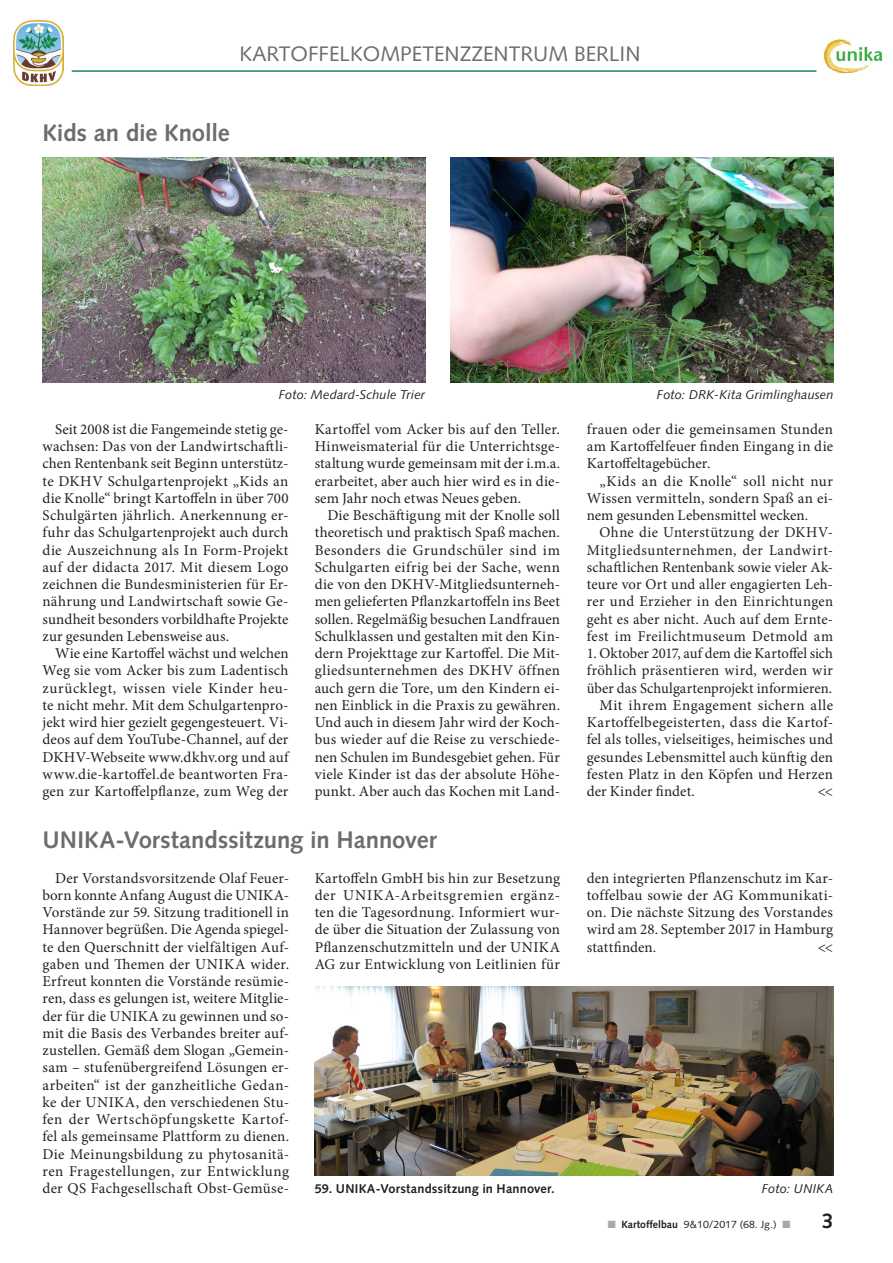
<style>
.page{position:relative;width:893px;height:1263px;background:#fff}
.page>*{position:absolute;margin:0;border:0;box-sizing:border-box;transform-origin:0 0}
.t1{font:700 24px "Syntax LT Std";letter-spacing:-.005em;color:#6c6d70}
.t2{font:21px "Syntax LT Std";color:#6c6d70}
.t3{font:700 21px "Syntax LT Std";color:#231f20}
.t4{font:15px/17.2px "Minion Pro";letter-spacing:.015em;color:#231f20;text-align:justify}
.t5{font:15px "Minion Pro";letter-spacing:-.005em;color:#231f20}
.t6{font:italic 12.75px "Syntax LT Std";letter-spacing:.005em;color:#231f20}
.t7{font:700 12.75px "Syntax LT Std";letter-spacing:.01em;color:#231f20}
.t8{font:10.5px "Syntax LT Std";color:#231f20}
.s1{color:#a8a9ad}
.s2{font-weight:700}
</style>
<div class="page">
<img style="left:823px;top:39px;width:60px;height:35px">
<hr style="left:72px;top:70px;width:744px;height:2px;background:#1e8559">
<img style="left:13px;top:21px;width:51px;height:65px">
<img style="left:315px;top:986px;width:518px;height:190px">
<img style="left:43px;top:158px;width:382px;height:224px">
<img style="left:451px;top:158px;width:382px;height:224px">
<h2 class="t2" style="left:240px;top:41px;width:403px">KARTOFFELKOMPETENZZENTRUM BERLIN</h2>
<h1 class="t1" style="left:43px;top:119px;width:189px">Kids an die Knolle</h1>
<p class="t6" style="left:279px;top:388px;width:148px">Foto: Medard-Schule Trier</p>
<p class="t6" style="left:657px;top:388px;width:178px">Foto: DRK-Kita Grimlinghausen</p>
<p class="t4" style="left:43px;top:421px;width:248px;text-indent:13px">Seit 2008 ist die Fangemeinde stetig ge&shy;wachsen: Das von der Landwirtschaftli&shy;chen Rentenbank seit Beginn unterstütz&shy;te DKHV Schulgartenprojekt „Kids an die Knolle“ bringt Kartoffeln in über 700<br>Schulgärten jährlich. Anerkennung er&shy;fuhr das Schulgartenprojekt auch durch die Auszeichnung als In Form-Projekt auf der didacta 2017. Mit diesem Logo zeichnen die Bundesministerien für Er&shy;nährung und Landwirtschaft sowie Ge&shy;sundheit besonders vorbildhafte Projekte zur gesunden Lebensweise aus.</p>
<p class="t4" style="left:43px;top:645px;width:248px;text-indent:13px">Wie eine Kartoffel wächst und welchen Weg sie vom Acker bis zum Ladentisch zurücklegt, wissen viele Kinder heu&shy;te nicht mehr. Mit dem Schulgartenpro&shy;jekt wird hier gezielt gegengesteuert. Vi&shy;deos auf dem YouTube-Channel, auf der DKHV-Webseite www.dkhv.org und auf www.die-kartoffel.de beantworten Fra&shy;gen zur Kartoffelpflanze, zum Weg der</p>
<p class="t4" style="left:315px;top:421px;width:247px">Kartoffel vom Acker bis auf den Teller.<br>Hinweismaterial für die Unterrichtsge&shy;staltung wurde gemeinsam mit der i.m.a. erarbeitet, aber auch hier wird es in die&shy;sem Jahr noch etwas Neues geben.</p>
<p class="t4" style="left:315px;top:507px;width:247px;text-indent:13px">Die Beschäftigung mit der Knolle soll theoretisch und praktisch Spaß machen.<br>Besonders die Grundschüler sind im Schulgarten eifrig bei der Sache, wenn die von den DKHV-Mitgliedsunterneh&shy;men gelieferten Pflanzkartoffeln ins Beet sollen. Regelmäßig besuchen Landfrauen Schulklassen und gestalten mit den Kin&shy;dern Projekttage zur Kartoffel. Die Mit&shy;gliedsunternehmen des DKHV öffnen auch gern die Tore, um den Kindern ei&shy;nen Einblick in die Praxis zu gewähren.<br>Und auch in diesem Jahr wird der Koch&shy;bus wieder auf die Reise zu verschiede&shy;nen Schulen im Bundesgebiet gehen. Für viele Kinder ist das der absolute Höhe&shy;punkt. Aber auch das Kochen mit Land-</p>
<p class="t4" style="left:587px;top:421px;width:248px">frauen oder die gemeinsamen Stunden am Kartoffelfeuer finden Eingang in die Kartoffeltagebücher.</p>
<p class="t4" style="left:587px;top:472px;width:248px;text-indent:13px">„Kids an die Knolle“ soll nicht nur Wissen vermitteln, sondern Spaß an ei&shy;nem gesunden Lebensmittel wecken.</p>
<p class="t4" style="left:587px;top:524px;width:248px;text-indent:13px">Ohne die Unterstützung der DKHV-Mitgliedsunternehmen, der Landwirt&shy;schaftlichen Rentenbank sowie vieler Ak&shy;teure vor Ort und aller engagierten Leh&shy;rer und Erzieher in den Einrichtungen geht es aber nicht. Auch auf dem Ernte&shy;fest im Freilichtmuseum Detmold am</p>
<p class="t5" style="left:587px;top:643px;width:248px">1. Oktober 2017, auf dem die Kartoffel sich</p>
<p class="t4" style="left:587px;top:662px;width:248px">fröhlich präsentieren wird, werden wir</p>
<p class="t4" style="left:587px;top:679px;width:247px">über das Schulgartenprojekt informieren.</p>
<p class="t4" style="left:600px;top:697px;width:235px">Mit ihrem Engagement sichern alle</p>
<p class="t4" style="left:587px;top:714px;width:248px">Kartoffelbegeisterten, dass die Kartof-</p>
<p class="t4" style="left:587px;top:731px;width:248px">fel als tolles, vielseitiges, heimisches und</p>
<p class="t4" style="left:587px;top:748px;width:248px">gesundes Lebensmittel auch künftig den</p>
<p class="t4" style="left:587px;top:766px;width:248px">festen Platz in den Köpfen und Herzen</p>
<p class="t4" style="left:587px;top:783px;width:110px">der Kinder findet.</p>
<p class="t4" style="left:818px;top:783px;width:17px">&lt;&lt;</p>
<h1 class="t1" style="left:43px;top:826px;width:396px">UNIKA-Vorstandssitzung in Hannover</h1>
<p class="t4" style="left:43px;top:869px;width:248px;text-indent:13px">Der Vorstandsvorsitzende Olaf Feuer&shy;born konnte Anfang August die UNIKA-Vorstände zur 59. Sitzung traditionell in Hannover begrüßen. Die Agenda spiegel&shy;te den Querschnitt der vielfältigen Auf&shy;gaben und Themen der UNIKA wider.<br>Erfreut konnten die Vorstände resümie&shy;ren, dass es gelungen ist, weitere Mitglie&shy;der für die UNIKA zu gewinnen und so&shy;mit die Basis des Verbandes breiter auf&shy;zustellen. Gemäß dem Slogan „Gemein&shy;sam – stufenübergreifend Lösungen er&shy;arbeiten“ ist der ganzheitliche Gedan&shy;ke der UNIKA, den verschiedenen Stu&shy;fen der Wertschöpfungskette Kartof&shy;fel als gemeinsame Plattform zu dienen.<br>Die Meinungsbildung zu phytosanitä&shy;ren Fragestellungen, zur Entwicklung der QS Fachgesellschaft Obst-Gemüse-</p>
<p class="t4" style="left:315px;top:869px;width:247px">Kartoffeln GmbH bis hin zur Besetzung der UNIKA-Arbeitsgremien ergänz&shy;ten die Tagesordnung. Informiert wur&shy;de über die Situation der Zulassung von Pflanzenschutzmitteln und der UNIKA AG zur Entwicklung von Leitlinien für</p>
<p class="t4" style="left:587px;top:869px;width:248px">den integrierten Pflanzenschutz im Kar&shy;toffelbau sowie der AG Kommunikati&shy;on. Die nächste Sitzung des Vorstandes wird am 28. September 2017 in Hamburg stattfinden.</p>
<p class="t4" style="left:818px;top:938px;width:17px">&lt;&lt;</p>
<p class="t7" style="left:315px;top:1181px;width:241px">59. UNIKA-Vorstandssitzung in Hannover.</p>
<p class="t6" style="left:762px;top:1181px;width:73px">Foto: UNIKA</p>
<p class="t8" style="left:608px;top:1218px;width:184px"><span class="s1">■</span> <span class="s2">Kartoffelbau</span> 9&amp;10/2017 (68. Jg.) <span class="s1">■</span></p>
<h2 class="t3" style="left:822px;top:1208px;width:13px">3</h2>
</div>
